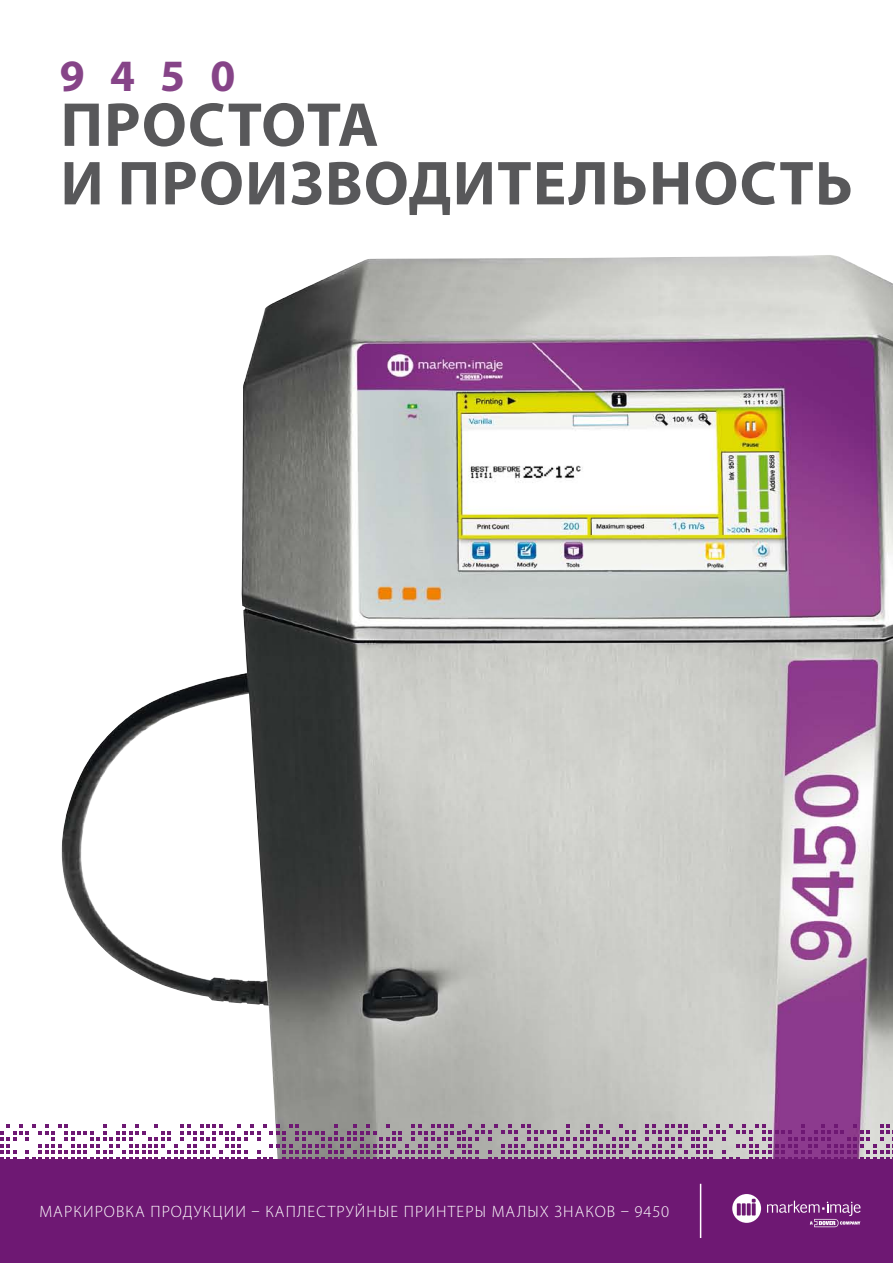
<style>
.page{position:relative;width:893px;height:1263px;background:#fff}
.page>*{position:absolute;margin:0;border:0;box-sizing:border-box;transform-origin:0 0}
.t1{font:700 62.7px/58.5px "Myriad Pro";letter-spacing:.02em;color:#58585a}
.t2{font:700 45px "Myriad Pro";color:#864488}
.t3{font:300 16.5px "Myriad Pro";letter-spacing:.07em;color:#fff}
</style>
<div class="page">
<img style="left:61px;top:255px;width:832px;height:905px">
<div style="left:0;top:1160px;width:893px;height:103px;background:#6e1873"></div>
<hr style="left:700px;top:1184px;width:1px;height:54px;background:#fff">
<svg style="left:767px;top:1201px;width:94px;height:26px"></svg>
<svg style="left:732px;top:1194px;width:29px;height:29px"></svg>
<svg style="left:0;top:1124px;width:890px;height:36px"></svg>
<h2 class="t2" style="left:60px;top:50px;width:177px">9450</h2>
<h1 class="t1" style="left:61px;top:96px;width:794px">ПРОСТОТА<br>И ПРОИЗВОДИТЕЛЬНОСТЬ</h1>
<p class="t3" style="left:39px;top:1202px;width:631px">МАРКИРОВКА ПРОДУКЦИИ – КАПЛЕСТРУЙНЫЕ ПРИНТЕРЫ МАЛЫХ ЗНАКОВ – 9450</p>
</div>
